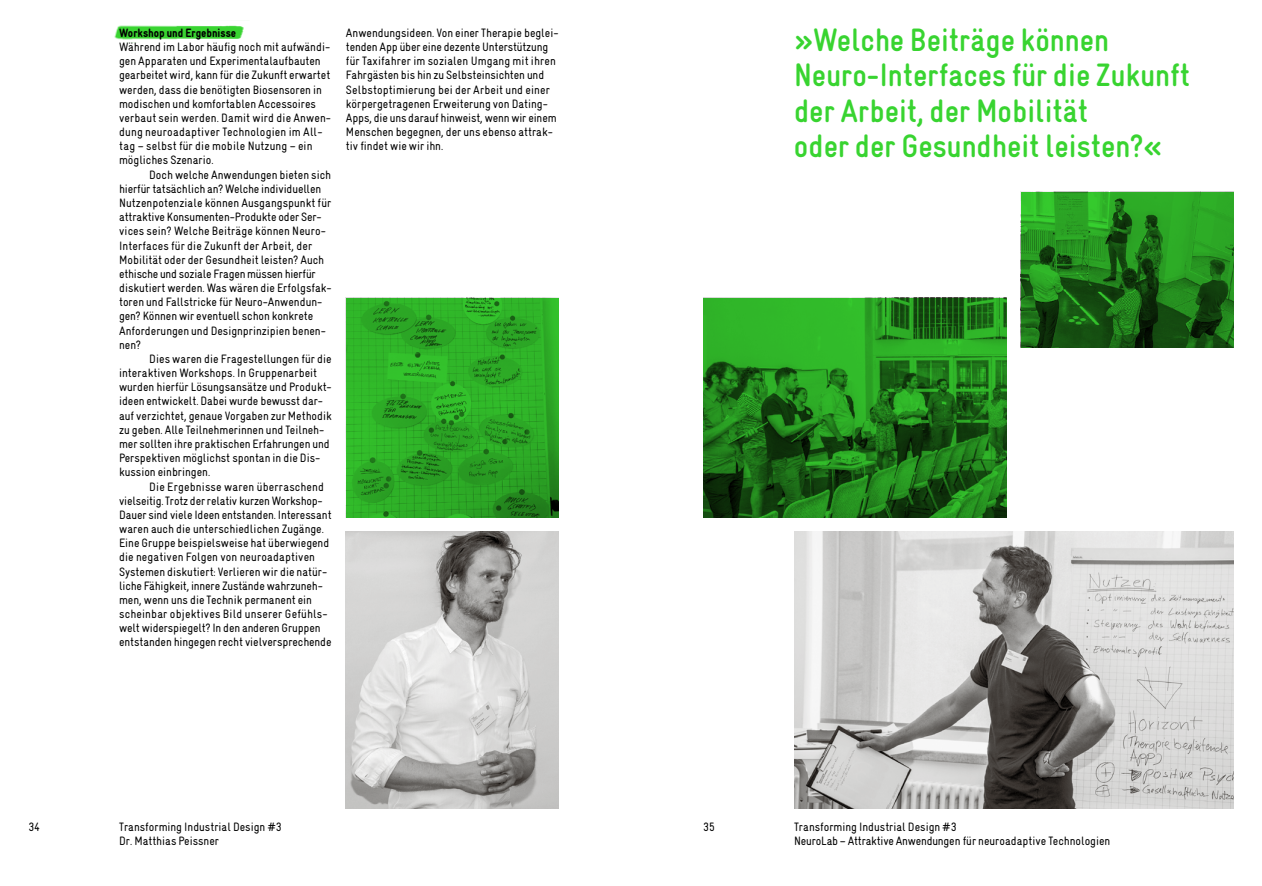
<style>
.page{position:relative;width:1262px;height:886px;background:#fff}
.page>*{position:absolute;margin:0;border:0;box-sizing:border-box;transform-origin:0 0}
.t1{font:700 32.5px/35.4px "Gravur Condensed";color:#38d430}
.t2{font:12.25px/14.1px "Gravur Condensed";color:#000}
.t3{font:900 12.25px "Gravur Condensed";color:#000}
</style>
<div class="page">
<img style="left:114px;top:25px;width:130px;height:18px">
<img style="left:346px;top:531px;width:212px;height:277px">
<img style="left:794px;top:531px;width:439px;height:277px">
<svg style="left:703px;top:298px;width:303px;height:219px;background:#217f1c"></svg>
<svg style="left:1020px;top:192px;width:213px;height:155px;background:#217b1b"></svg>
<svg style="left:346px;top:298px;width:212px;height:219px;background:#2ba725"></svg>
<p class="t3" style="left:119px;top:26px;width:119px">Workshop und Ergebnisse</p>
<p class="t2" style="left:119px;top:40px;width:213px">Während im Labor häufig noch mit aufwändi&shy;gen Apparaten und Experimentalaufbauten gearbeitet wird, kann für die Zukunft erwartet werden, dass die benötigten Biosensoren in modischen und komfortablen Accessoires verbaut sein werden. Damit wird die Anwen&shy;dung neuroadaptiver Technologien im All&shy;tag – selbst für die mobile Nutzung – ein mögliches Szenario.</p>
<p class="t2" style="left:119px;top:167px;width:214px;text-indent:30px">Doch welche Anwendungen bieten sich hierfür tatsächlich an? Welche individuellen Nutzenpotenziale können Ausgangspunkt für attraktive Konsumenten-Produkte oder Ser&shy;vices sein? Welche Beiträge können Neuro-Interfaces für die Zukunft der Arbeit, der Mobilität oder der Gesundheit leisten? Auch ethische und soziale Fragen müssen hierfür diskutiert werden. Was wären die Erfolgsfak&shy;toren und Fallstricke für Neuro-Anwendun&shy;gen? Können wir eventuell schon konkrete Anforderungen und Designprinzipien benen&shy;nen?</p>
<p class="t2" style="left:119px;top:352px;width:214px;text-indent:30px">Dies waren die Fragestellungen für die interaktiven Workshops. In Gruppenarbeit wurden hierfür Lösungsansätze und Produkt&shy;ideen entwickelt. Dabei wurde bewusst dar&shy;auf verzichtet, genaue Vorgaben zur Methodik zu geben. Alle Teilnehmerinnen und Teilneh&shy;mer sollten ihre praktischen Erfahrungen und Perspektiven möglichst spontan in die Dis&shy;kussion einbringen.</p>
<p class="t2" style="left:119px;top:479px;width:214px;text-indent:30px">Die Ergebnisse waren überraschend vielseitig. Trotz der relativ kurzen Workshop-Dauer sind viele Ideen entstanden. Interessant waren auch die unterschiedlichen Zugänge.<br>Eine Gruppe beispielsweise hat überwiegend die negativen Folgen von neuroadaptiven Systemen diskutiert: Verlieren wir die natür&shy;liche Fähigkeit, innere Zustände wahrzuneh&shy;men, wenn uns die Technik permanent ein scheinbar objektives Bild unserer Gefühls&shy;welt widerspiegelt? In den anderen Gruppen entstanden hingegen recht vielversprechende</p>
<p class="t2" style="left:346px;top:26px;width:214px">Anwendungsideen. Von einer Therapie beglei&shy;tenden App über eine dezente Unterstützung für Taxifahrer im sozialen Umgang mit ihren Fahrgästen bis hin zu Selbsteinsichten und Selbstoptimierung bei der Arbeit und einer körpergetragenen Erweiterung von Dating-Apps, die uns darauf hinweist, wenn wir einem Menschen begegnen, der uns ebenso attrak&shy;tiv findet wie wir ihn.</p>
<p class="t2" style="left:28px;top:819px;width:13px">34</p>
<p class="t2" style="left:119px;top:819px;width:164px">Transforming Industrial Design #3<br>Dr. Matthias Peissner</p>
<p class="t2" style="left:703px;top:819px;width:13px">35</p>
<h1 class="t1" style="left:794px;top:22px;width:397px">»Welche Beiträge können<br>Neuro-Interfaces für die Zukunft der Arbeit, der Mobilität<br>oder der Gesundheit leisten?«</h1>
<p class="t2" style="left:794px;top:819px;width:318px">Transforming Industrial Design #3<br>NeuroLab – Attraktive Anwendungen für neuroadaptive Technologien</p>
</div>
